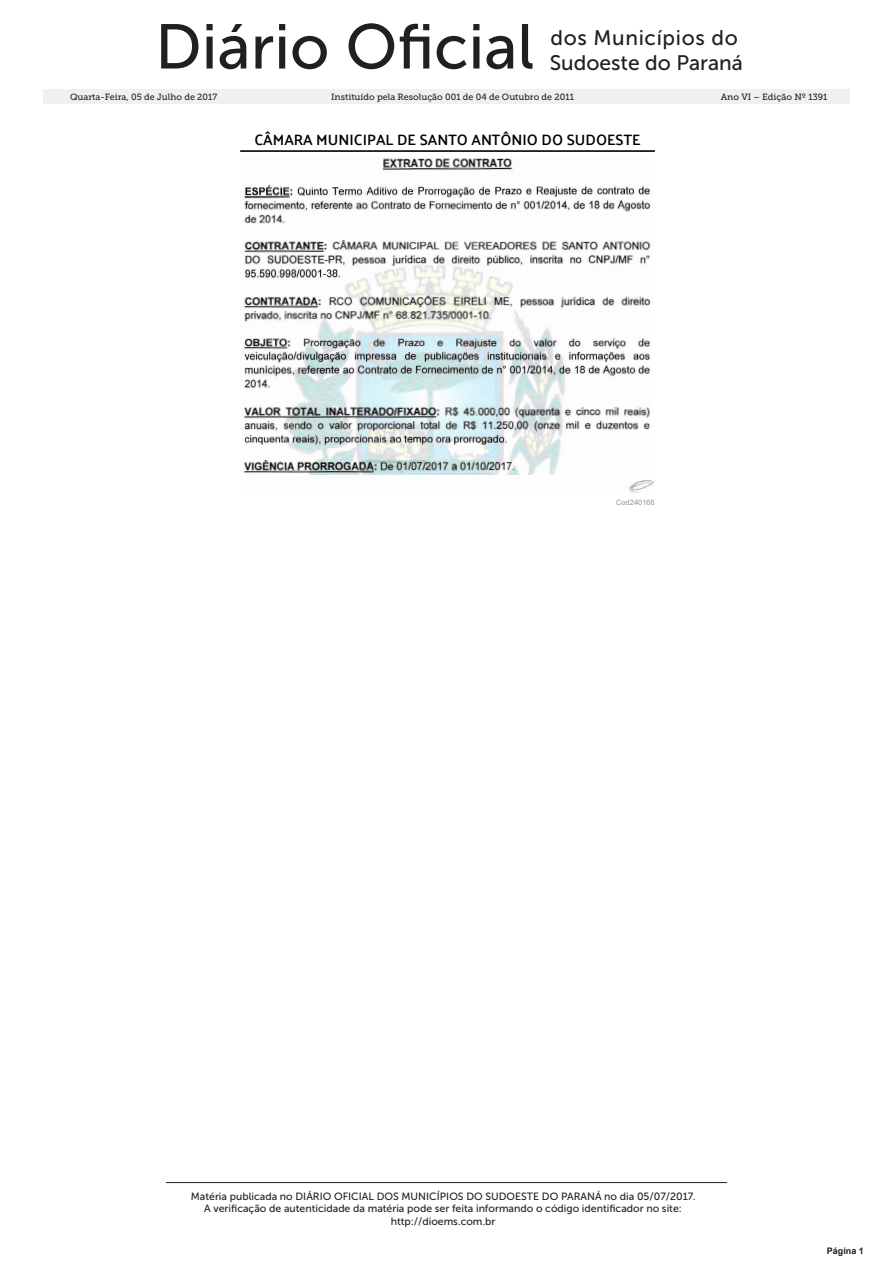
<style>
.page{position:relative;width:893px;height:1263px;background:#fff}
.page>*{position:absolute;margin:0;border:0;box-sizing:border-box;transform-origin:0 0}
.t1{font:63px "Museo Sans 500";color:#231f20}
.t2{font:21px/25.2px "Museo Sans 500";color:#231f20}
.sumario{font:600 15px "Palanquin";color:#000}
.t3{font:10.5px/12.6px "Museo Sans 500";color:#231f20;text-align:center}
.t4{font:9px "Museo Slab 500";color:#231f20}
.t5{font:700 9px "Arial";color:#231f20}
.cód_diário{font:7.5px "Arial";color:#939598}
</style>
<div class="page">
<hr style="left:166px;top:1182px;width:561px;height:1px;background:#231f20">
<div style="left:43px;top:89px;width:807px;height:15px;background:#f0f0f0"></div>
<hr style="left:240px;top:151px;width:415px;height:1px;background:#000">
<img style="left:243px;top:158px;width:412px;height:336px">
<h1 class="t1" style="left:155px;top:12px;width:381px">Diário Oficial</h1>
<h2 class="t2" style="left:550px;top:25px;width:195px">dos Municípios do<br>Sudoeste do Paraná</h2>
<p class="t4" style="left:70px;top:92px;width:149px">Quarta-Feira, 05 de Julho de 2017</p>
<p class="t4" style="left:331px;top:92px;width:244px">Instituído pela Resolução 001 de 04 de Outubro de 2011</p>
<p class="t4" style="left:721px;top:92px;width:108px">Ano VI – Edição Nº 1391</p>
<p class="sumario" style="left:254px;top:131px;width:388px">CÂMARA MUNICIPAL DE SANTO ANTÔNIO DO SUDOESTE</p>
<p class="cód_diário" style="left:616px;top:497px;width:40px">Cod240166</p>
<p class="t3" style="left:191px;top:1190px;width:506px">Matéria publicada no DIÁRIO OFICIAL DOS MUNICÍPIOS DO SUDOESTE DO PARANÁ no dia 05/07/2017.<br>A verificação de autenticidade da matéria pode ser feita informando o código identificador no site: http://dioems.com.br</p>
<p class="t5" style="left:827px;top:1244px;width:39px">Página 1</p>
</div>
